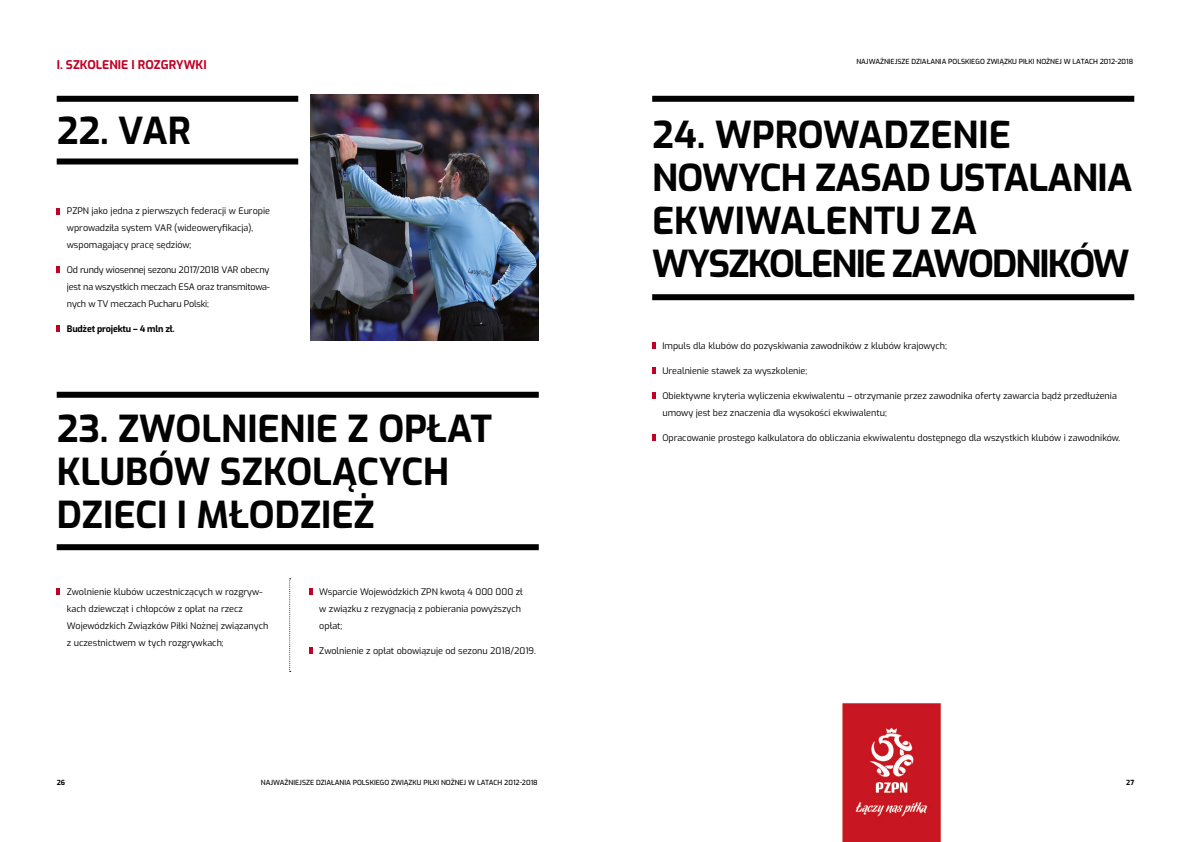
<style>
.page{position:relative;width:1191px;height:842px;background:#fff}
.page>*{position:absolute;margin:0;border:0;box-sizing:border-box;transform-origin:0 0}
.t1{font:700 37px/43px "Exo";color:#020203}
.t2{font:700 37px/43px "Exo";letter-spacing:-.02em;color:#020203}
.t3{font:700 37px "Exo";letter-spacing:-.05em;color:#020203}
.t4{font:700 12px "Exo";color:#c00025}
.t5{font:9px/17px "Exo";color:#000}
.t6{font:700 9px "Exo";letter-spacing:-.02em;color:#000}
.t7{font:500 7px "Exo";color:#000}
.t8{font:700 7px "Exo";color:#000}
</style>
<div class="page">
<svg style="left:57px;top:208px;width:3px;height:6px"></svg>
<svg style="left:57px;top:588px;width:3px;height:7px"></svg>
<svg style="left:309px;top:588px;width:3px;height:7px"></svg>
<svg style="left:309px;top:647px;width:3px;height:7px"></svg>
<svg style="left:57px;top:266px;width:3px;height:7px"></svg>
<svg style="left:57px;top:325px;width:3px;height:7px"></svg>
<svg style="left:652px;top:343px;width:3px;height:6px"></svg>
<svg style="left:652px;top:367px;width:3px;height:7px"></svg>
<svg style="left:652px;top:392px;width:3px;height:6px"></svg>
<svg style="left:652px;top:434px;width:3px;height:6px"></svg>
<div style="left:652px;top:96px;width:482px;height:6px;background:#000"></div>
<div style="left:652px;top:294px;width:482px;height:6px;background:#000"></div>
<img style="left:310px;top:95px;width:229px;height:245px">
<div style="left:57px;top:96px;width:241px;height:6px;background:#000"></div>
<div style="left:57px;top:392px;width:482px;height:6px;background:#000"></div>
<div style="left:57px;top:158px;width:241px;height:6px;background:#000"></div>
<div style="left:57px;top:544px;width:482px;height:6px;background:#000"></div>
<img style="left:842px;top:703px;width:99px;height:139px">
<svg style="left:289px;top:578px;width:2px;height:94px"></svg>
<p class="t4" style="left:57px;top:55px;width:151px">I. SZKOLENIE I ROZGRYWKI</p>
<p class="t1" style="left:57px;top:107px;width:136px">22. VAR</p>
<p class="t5" style="left:67px;top:202px;width:205px">PZPN jako jedna z pierwszych federacji w Europie wprowadziła system VAR (wideoweryfikacja), wspomagający pracę sędziów;</p>
<p class="t5" style="left:67px;top:261px;width:204px;text-align:justify">Od rundy wiosennej sezonu 2017/2018 VAR obecny jest na wszystkich meczach ESA oraz transmitowa&shy;nych w TV meczach Pucharu Polski;</p>
<p class="t6" style="left:67px;top:322px;width:109px">Budżet projektu – 4 mln zł.</p>
<p class="t1" style="left:57px;top:404px;width:437px">23. ZWOLNIENIE Z OPŁAT<br>KLUBÓW SZKOLĄCYCH<br>DZIECI I MŁODZIEŻ</p>
<p class="t5" style="left:67px;top:583px;width:203px">Zwolnienie klubów uczestniczących w rozgryw&shy;kach dziewcząt i chłopców z opłat na rzecz Wojewódzkich Związków Piłki Nożnej związanych z uczestnictwem w tych rozgrywkach;</p>
<p class="t5" style="left:319px;top:583px;width:205px">Wsparcie Wojewódzkich ZPN kwotą 4 000 000 zł</p>
<p class="t5" style="left:319px;top:600px;width:203px">w związku z rezygnacją z pobierania powyższych</p>
<p class="t5" style="left:319px;top:617px;width:25px">opłat;</p>
<p class="t5" style="left:319px;top:642px;width:218px">Zwolnienie z opłat obowiązuje od sezonu 2018/2019.</p>
<p class="t7" style="left:856px;top:56px;width:278px">NAJWAŻNIEJSZE DZIAŁANIA POLSKIEGO ZWIĄZKU PIŁKI NOŻNEJ W LATACH 2012-2018</p>
<p class="t1" style="left:652px;top:110px;width:360px">24. WPROWADZENIE</p>
<p class="t2" style="left:652px;top:153px;width:481px">NOWYCH ZASAD USTALANIA<br>EKWIWALENTU ZA</p>
<p class="t3" style="left:652px;top:235px;width:479px">WYSZKOLENIE ZAWODNIKÓW</p>
<p class="t5" style="left:662px;top:337px;width:286px">Impuls dla klubów do pozyskiwania zawodników z klubów krajowych;</p>
<p class="t5" style="left:662px;top:362px;width:146px">Urealnienie stawek za wyszkolenie;</p>
<p class="t5" style="left:662px;top:387px;width:456px">Obiektywne kryteria wyliczenia ekwiwalentu – otrzymanie przez zawodnika oferty zawarcia bądź przedłużenia umowy jest bez znaczenia dla wysokości ekwiwalentu;</p>
<p class="t5" style="left:662px;top:429px;width:459px">Opracowanie prostego kalkulatora do obliczania ekwiwalentu dostępnego dla wszystkich klubów i zawodników.</p>
<p class="t7" style="left:261px;top:777px;width:278px">NAJWAŻNIEJSZE DZIAŁANIA POLSKIEGO ZWIĄZKU PIŁKI NOŻNEJ W LATACH 2012-2018</p>
<p class="t8" style="left:57px;top:777px;width:10px">26</p>
<p class="t8" style="left:1126px;top:777px;width:9px">27</p>
</div>
